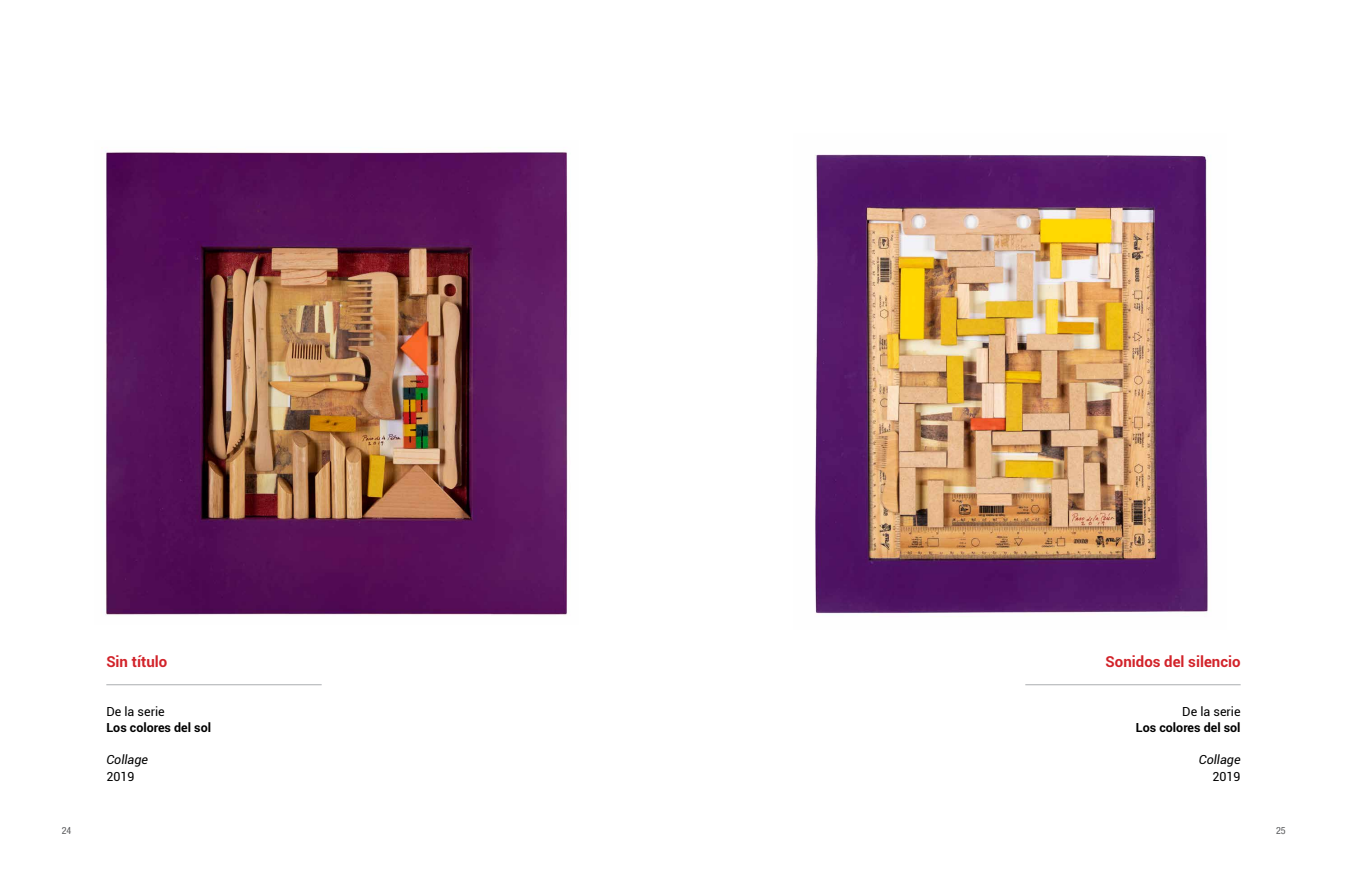
<style>
.page{position:relative;width:1347px;height:886px;background:#fff}
.page>*{position:absolute;margin:0;border:0;box-sizing:border-box;transform-origin:0 0}
.t1{font:700 15px "Roboto";color:#d2232a}
.t2{font:700 12.5px "Roboto";color:#000}
.t3{font:12.5px "Roboto";color:#000}
.t4{font:italic 12.5px "Roboto";color:#000}
.t5{font:condensed 10px "Helvetica Neue LT Com";color:#58595b}
</style>
<div class="page">
<img style="left:105px;top:151px;width:463px;height:465px">
<img style="left:815px;top:154px;width:393px;height:460px">
<hr style="left:1025px;top:684px;width:215px;height:1px;background:#bcbec0">
<hr style="left:106px;top:684px;width:216px;height:1px;background:#bcbec0">
<p class="t1" style="left:106px;top:651px;width:62px">Sin título</p>
<p class="t3" style="left:106px;top:702px;width:60px">De la serie</p>
<p class="t2" style="left:106px;top:718px;width:106px">Los colores del sol</p>
<p class="t4" style="left:106px;top:751px;width:43px">Collage</p>
<p class="t3" style="left:106px;top:767px;width:30px">2019</p>
<p class="t1" style="left:1105px;top:651px;width:136px">Sonidos del silencio</p>
<p class="t3" style="left:1182px;top:702px;width:60px">De la serie</p>
<p class="t2" style="left:1135px;top:718px;width:106px">Los colores del sol</p>
<p class="t4" style="left:1198px;top:751px;width:43px">Collage</p>
<p class="t3" style="left:1212px;top:767px;width:30px">2019</p>
<p class="t5" style="left:62px;top:824px;width:11px">24</p>
<p class="t5" style="left:1276px;top:824px;width:11px">25</p>
</div>
